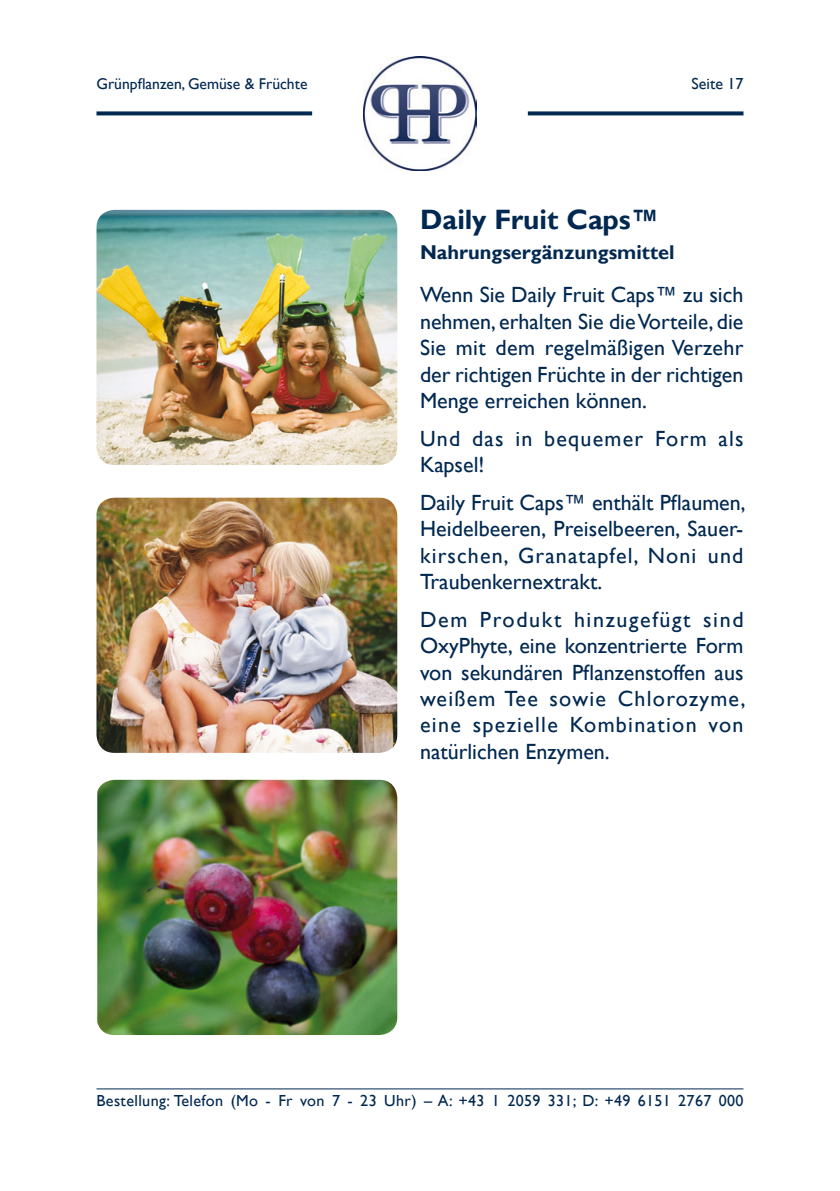
<style>
.page{position:relative;width:840px;height:1191px;background:#fff}
.page>*{position:absolute;margin:0;border:0;box-sizing:border-box;transform-origin:0 0}
.t1{font:700 28px "Gill Sans";color:#002851}
.t2{font:22px/26.4px "Gill Sans";color:#002851;text-align:justify}
.t3{font:22px/26.4px "Gill Sans";letter-spacing:.055em;color:#002851}
.t4{font:700 20px "Gill Sans";color:#002851}
.t5{font:16px "Gill Sans";letter-spacing:.02em;color:#002851}
.t6{font:15.6px "Gill Sans";color:#002851}
</style>
<div class="page">
<hr style="left:96px;top:1088px;width:647px;height:1px;background:#002851">
<svg style="left:96px;top:111px;width:216px;height:4px"></svg>
<svg style="left:527px;top:111px;width:216px;height:4px"></svg>
<img style="left:363px;top:57px;width:113px;height:113px">
<img style="left:96px;top:210px;width:301px;height:255px">
<img style="left:96px;top:497px;width:301px;height:256px">
<img style="left:97px;top:780px;width:300px;height:255px">
<p class="t6" style="left:96px;top:75px;width:212px">Grünpflanzen, Gemüse &amp; Früchte</p>
<p class="t5" style="left:691px;top:75px;width:53px">Seite 17</p>
<p class="t1" style="left:420px;top:203px;width:240px">Daily Fruit Caps™</p>
<p class="t4" style="left:420px;top:240px;width:256px">Nahrungsergänzungsmittel</p>
<p class="t2" style="left:420px;top:282px;width:325px">Wenn Sie Daily Fruit Caps™ zu sich nehmen, erhalten Sie die Vorteile, die Sie mit dem regelmäßigen Verzehr der richtigen Früchte in der richtigen Menge erreichen können.</p>
<p class="t3" style="left:420px;top:425px;width:325px">Und das in bequemer Form als<br>Kapsel!</p>
<p class="t2" style="left:420px;top:489px;width:327px">Daily Fruit Caps™ enthält Pflaumen, Heidelbeeren, Preiselbeeren, Sauer&shy;kirschen, Granatapfel, Noni und Traubenkernextrakt.</p>
<p class="t2" style="left:420px;top:606px;width:327px">Dem Produkt hinzugefügt sind OxyPhyte, eine konzentrierte Form von sekundären Pflanzenstoffen aus weißem Tee sowie Chlorozyme, eine spezielle Kombination von natürlichen Enzymen.</p>
<p class="t5" style="left:96px;top:1091px;width:648px">Bestellung: Telefon (Mo - Fr von 7 - 23 Uhr) – A: +43 1 2059 331; D: +49 6151 2767 000</p>
</div>
